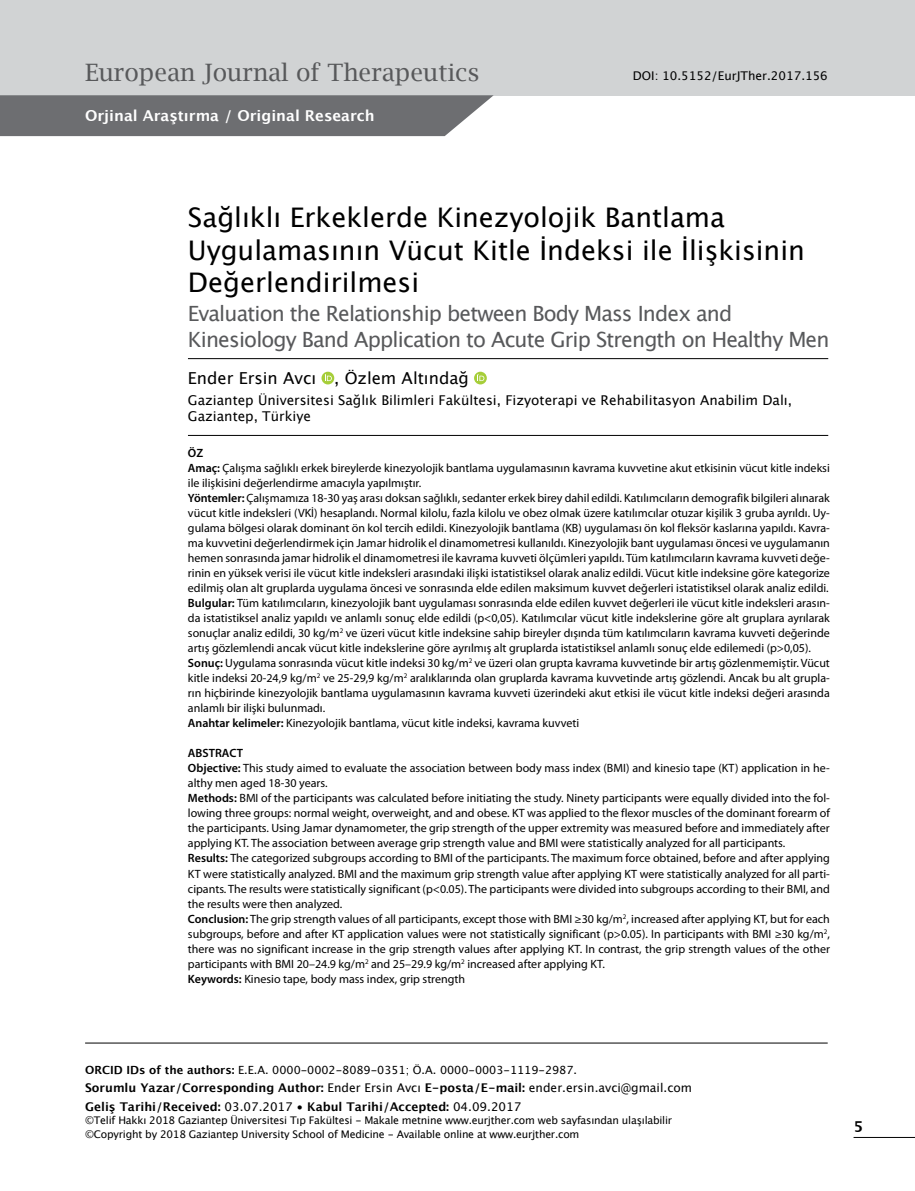
<style>
.page{position:relative;width:915px;height:1191px;background:#fff}
.page>*{position:absolute;margin:0;border:0;box-sizing:border-box;transform-origin:0 0}
.t1{font:27px/32.4px "Lucida Grande";color:#000}
.t2{font:24px "Lucida Bright";color:#58595b}
.t3{font:21px/25.2px "Lucida Grande";letter-spacing:-.04em;color:#58595b}
.t4{font:16.5px "Lucida Grande";color:#000}
.t5{font:700 15px "Lucida Grande";color:#fff}
.t6{font:700 15px "Lucida Grande";color:#000}
.t7{font:13.5px/16.2px "Lucida Grande";color:#000}
.t8{font:12px/15px "Myriad Pro";color:#000}
.t9{font:700 12px/18.6px "Lucida Grande";color:#000}
.t10{font:12px "Lucida Grande";color:#000}
.t11{font:11.25px "Lucida Grande";color:#000}
.t12{font:10.5px/13.5px "Lucida Grande";letter-spacing:-.02em;color:#000}
.s1{font-weight:600}
.s2{font-weight:700}
.s3{font-weight:400}
</style>
<div class="page">
<div style="left:0;top:0;width:914px;height:95px;background:#d1d3d4"></div>
<div style="left:321px;top:372px;width:13px;height:12px;background:#a6ce39;border-radius:50%"></div>
<svg style="left:325px;top:374px;width:7px;height:7px"></svg>
<svg style="left:474px;top:372px;width:12px;height:12px"></svg>
<svg style="left:477px;top:374px;width:7px;height:7px"></svg>
<hr style="left:188px;top:358px;width:640px;height:1px;background:#000">
<hr style="left:188px;top:435px;width:640px;height:1px;background:#000">
<hr style="left:85px;top:1042px;width:742px;height:1px;background:#000">
<svg style="left:0;top:95px;width:493px;height:41px;background:#747578"></svg>
<hr style="left:853px;top:1137px;width:61px;height:1px;background:#000">
<h2 class="t2" style="left:85px;top:58px;width:395px">European Journal of Therapeutics</h2>
<p class="t10" style="left:632px;top:68px;width:196px">DOI: 10.5152/EurJTher.2017.156</p>
<p class="t5" style="left:85px;top:103px;width:291px">Orjinal Araştırma / Original Research</p>
<h1 class="t1" style="left:188px;top:202px;width:618px">Sağlıklı Erkeklerde Kinezyolojik Bantlama<br>Uygulamasının Vücut Kitle İndeksi ile İlişkisinin<br>Değerlendirilmesi</h1>
<h3 class="t3" style="left:188px;top:301px;width:643px">Evaluation the Relationship between Body Mass Index and<br>Kinesiology Band Application to Acute Grip Strength on Healthy Men</h3>
<h3 class="t4" style="left:188px;top:369px;width:282px">Ender Ersin Avcı , Özlem Altındağ</h3>
<p class="t7" style="left:188px;top:392px;width:605px">Gaziantep Üniversitesi Sağlık Bilimleri Fakültesi, Fizyoterapi ve Rehabilitasyon Anabilim Dalı,<br>Gaziantep, Türkiye</p>
<p class="t8" style="left:188px;top:445px;width:643px"><span class="s1">ÖZ<br>Amaç:</span> Çalışma sağlıklı erkek bireylerde kinezyolojik bantlama uygulamasının kavrama kuvvetine akut etkisinin vücut kitle indeksi ile ilişkisini değerlendirme amacıyla yapılmıştır.<br><span class="s1">Yöntemler:</span> Çalışmamıza 18-30 yaş arası doksan sağlıklı, sedanter erkek birey dahil edildi. Katılımcıların demografik bilgileri alınarak vücut kitle indeksleri (VKİ) hesaplandı. Normal kilolu, fazla kilolu ve obez olmak üzere katılımcılar otuzar kişilik 3 gruba ayrıldı. Uy&shy;gulama bölgesi olarak dominant ön kol tercih edildi. Kinezyolojik bantlama (KB) uygulaması ön kol fleksör kaslarına yapıldı. Kavra&shy;ma kuvvetini değerlendirmek için Jamar hidrolik el dinamometresi kullanıldı. Kinezyolojik bant uygulaması öncesi ve uygulamanın hemen sonrasında jamar hidrolik el dinamometresi ile kavrama kuvveti ölçümleri yapıldı. Tüm katılımcıların kavrama kuvveti değe&shy;rinin en yüksek verisi ile vücut kitle indeksleri arasındaki ilişki istatistiksel olarak analiz edildi. Vücut kitle indeksine göre kategorize edilmiş olan alt gruplarda uygulama öncesi ve sonrasında elde edilen maksimum kuvvet değerleri istatistiksel olarak analiz edildi.<br><span class="s1">Bulgular:</span> Tüm katılımcıların, kinezyolojik bant uygulaması sonrasında elde edilen kuvvet değerleri ile vücut kitle indeksleri arasın&shy;da istatistiksel analiz yapıldı ve anlamlı sonuç elde edildi (p&lt;0,05). Katılımcılar vücut kitle indekslerine göre alt gruplara ayrılarak sonuçlar analiz edildi, 30 kg/m<sup>2</sup> ve üzeri vücut kitle indeksine sahip bireyler dışında tüm katılımcıların kavrama kuvveti değerinde artış gözlemlendi ancak vücut kitle indekslerine göre ayrılmış alt gruplarda istatistiksel anlamlı sonuç elde edilemedi (p&gt;0,05).<br><span class="s1">Sonuç:</span> Uygulama sonrasında vücut kitle indeksi 30 kg/m<sup>2</sup> ve üzeri olan grupta kavrama kuvvetinde bir artış gözlenmemiştir. Vücut kitle indeksi 20-24,9 kg/m<sup>2</sup> ve 25-29,9 kg/m<sup>2</sup> aralıklarında olan gruplarda kavrama kuvvetinde artış gözlendi. Ancak bu alt grupla&shy;rın hiçbirinde kinezyolojik bantlama uygulamasının kavrama kuvveti üzerindeki akut etkisi ile vücut kitle indeksi değeri arasında anlamlı bir ilişki bulunmadı.<br><span class="s1">Anahtar kelimeler:</span> Kinezyolojik bantlama, vücut kitle indeksi, kavrama kuvveti</p>
<p class="t8" style="left:188px;top:745px;width:643px"><span class="s1">ABSTRACT<br>Objective:</span> This study aimed to evaluate the association between body mass index (BMI) and kinesio tape (KT) application in he&shy;althy men aged 18-30 years.<br><span class="s1">Methods:</span> BMI of the participants was calculated before initiating the study. Ninety participants were equally divided into the fol&shy;lowing three groups: normal weight, overweight, and and obese. KT was applied to the flexor muscles of the dominant forearm of the participants. Using Jamar dynamometer, the grip strength of the upper extremity was measured before and immediately after applying KT. The association between average grip strength value and BMI were statistically analyzed for all participants.<br><span class="s1">Results:</span> The categorized subgroups according to BMI of the participants. The maximum force obtained, before and after applying KT were statistically analyzed. BMI and the maximum grip strength value after applying KT were statistically analyzed for all parti&shy;cipants. The results were statistically significant (p&lt;0.05). The participants were divided into subgroups according to their BMI, and the results were then analyzed.<br><span class="s1">Conclusion:</span> The grip strength values of all participants, except those with BMI ≥30 kg/m<sup>2</sup>, increased after applying KT, but for each subgroups, before and after KT application values were not statistically significant (p&gt;0.05). In participants with BMI ≥30 kg/m<sup>2</sup>, there was no significant increase in the grip strength values after applying KT. In contrast, the grip strength values of the other participants with BMI 20–24.9 kg/m<sup>2</sup> and 25–29.9 kg/m<sup>2</sup> increased after applying KT.<br><span class="s1">Keywords:</span> Kinesio tape, body mass index, grip strength</p>
<p class="t11" style="left:85px;top:1063px;width:493px"><span class="s2">ORCID IDs of the authors:</span> E.E.A. 0000-0002-8089-0351; Ö.A. 0000-0003-1119-2987.</p>
<p class="t9" style="left:85px;top:1078px;width:608px">Sorumlu Yazar/Corresponding Author: <span class="s3">Ender Ersin Avcı</span> E-posta/E-mail: <span class="s3">ender.ersin.avci@gmail.com<br></span>Geliş Tarihi/Received: <span class="s3">03.07.2017 •</span> Kabul Tarihi/Accepted: <span class="s3">04.09.2017</span></p>
<p class="t12" style="left:85px;top:1114px;width:588px">©Telif Hakkı 2018 Gaziantep Üniversitesi Tıp Fakültesi - Makale metnine www.eurjther.com web sayfasından ulaşılabilir ©Copyright by 2018 Gaziantep University School of Medicine - Available online at www.eurjther.com</p>
<p class="t6" style="left:853px;top:1114px;width:11px">5</p>
</div>
